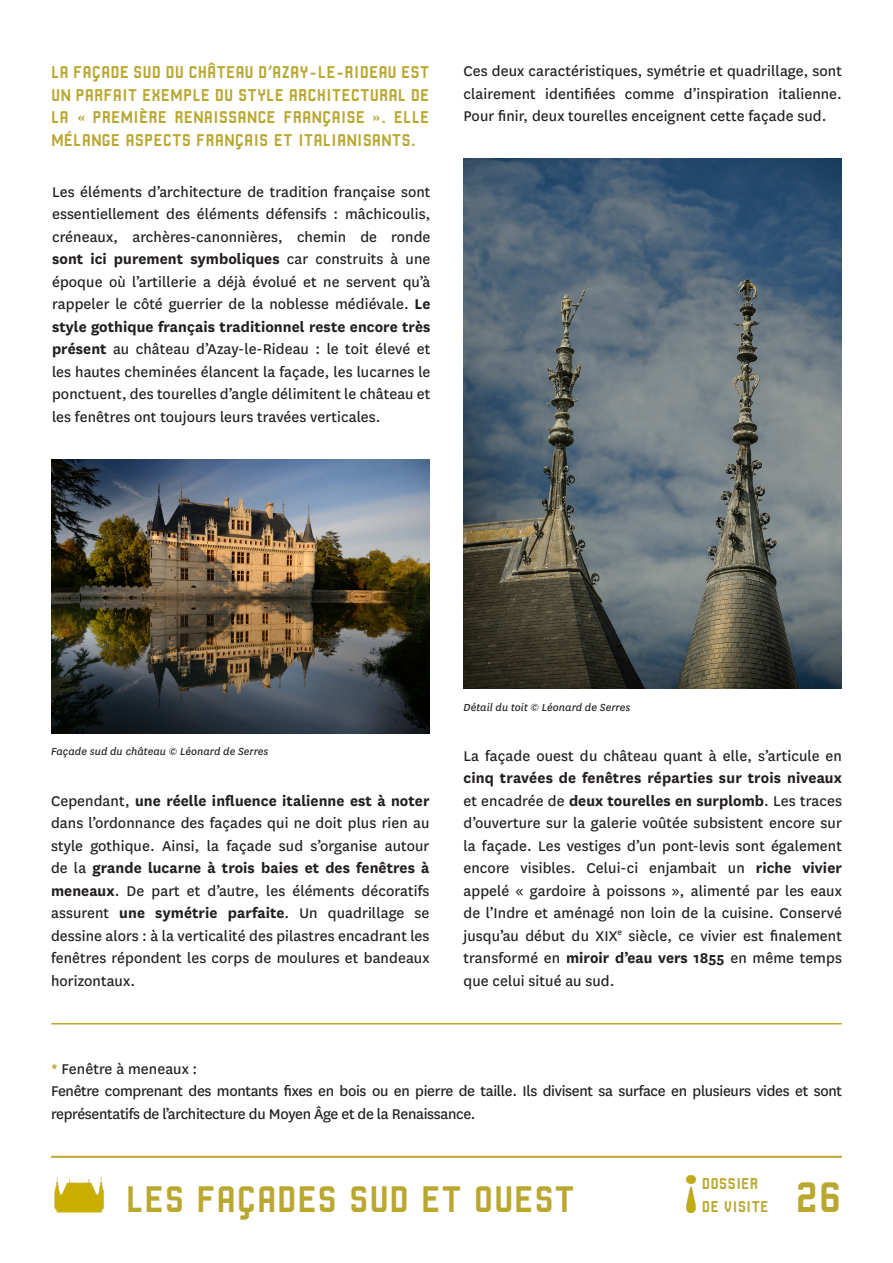
<style>
.page{position:relative;width:893px;height:1263px;background:#fff}
.page>*{position:absolute;margin:0;border:0;box-sizing:border-box;transform-origin:0 0}
.t1{font:45px "Robust CMN";color:#b9a730}
.TITRE_PARTIE{font:39px "Robust CMN";color:#b9a730}
.Mise_en_relief{font:18px/22.5px "Robust CMN";color:#b9a730;text-align:justify}
.t2{font:16.5px/22.5px "National";color:#231f20;text-align:justify}
.t3{font:16.5px/22.5px "National";letter-spacing:-.02em;color:#231f20}
.Mise_en_relief-2{font:16.5px "Robust CMN";color:#b9a730}
.Légende{font:italic 12px "National";letter-spacing:.005em;color:#231f20}
.s1{font-weight:700}
.s2{font-weight:700;color:#b9a730}
</style>
<div class="page">
<img style="left:54px;top:1177px;width:50px;height:36px">
<img style="left:687px;top:1176px;width:8px;height:37px">
<hr style="left:51px;top:1156px;width:791px;height:1px;background:#b9a730">
<img style="left:463px;top:159px;width:379px;height:530px">
<hr style="left:51px;top:1023px;width:791px;height:1px;background:#b9a730">
<img style="left:51px;top:460px;width:378px;height:273px">
<p class="Mise_en_relief" style="left:51px;top:61px;width:380px">LA FAÇADE SUD DU CHÂTEAU D’AZAY-LE-RIDEAU EST UN PARFAIT EXEMPLE DU STYLE ARCHITECTURAL DE LA « PREMIÈRE RENAISSANCE FRANÇAISE ». ELLE MÉLANGE ASPECTS FRANÇAIS ET ITALIANISANTS.</p>
<p class="t2" style="left:52px;top:179px;width:380px">Les éléments d’architecture de tradition française sont essentiellement des éléments défensifs : mâchicoulis, créneaux, archères-canonnières, chemin de ronde <span class="s1">sont ici purement symboliques</span> car construits à une époque où l’artillerie a déjà évolué et ne servent qu’à rappeler le côté guerrier de la noblesse médiévale. <span class="s1">Le style gothique français traditionnel reste encore très présent</span> au château d’Azay-le-Rideau : le toit élevé et les hautes cheminées élancent la façade, les lucarnes le ponctuent, des tourelles d’angle délimitent le château et les fenêtres ont toujours leurs travées verticales.</p>
<p class="t2" style="left:463px;top:59px;width:380px">Ces deux caractéristiques, symétrie et quadrillage, sont clairement identifiées comme d’inspiration italienne.<br>Pour finir, deux tourelles enceignent cette façade sud.</p>
<p class="Légende" style="left:463px;top:699px;width:168px">Détail du toit © Léonard de Serres</p>
<p class="Légende" style="left:51px;top:744px;width:219px">Façade sud du château © Léonard de Serres</p>
<p class="t2" style="left:463px;top:744px;width:380px">La façade ouest du château quant à elle, s’articule en <span class="s1">cinq travées de fenêtres réparties sur trois niveaux </span>et encadrée de <span class="s1">deux tourelles en surplomb</span>. Les traces d’ouverture sur la galerie voûtée subsistent encore sur la façade. Les vestiges d’un pont-levis sont également encore visibles. Celui-ci enjambait un <span class="s1">riche vivier </span>appelé « gardoire à poissons », alimenté par les eaux de l’Indre et aménagé non loin de la cuisine. Conservé jusqu’au début du XIX<sup>e</sup> siècle, ce vivier est finalement transformé en <span class="s1">miroir d’eau vers 1855</span> en même temps que celui situé au sud.</p>
<p class="t2" style="left:51px;top:789px;width:380px">Cependant, <span class="s1">une réelle influence italienne est à noter </span>dans l’ordonnance des façades qui ne doit plus rien au style gothique. Ainsi, la façade sud s’organise autour de la <span class="s1">grande lucarne à trois baies et des fenêtres à meneaux</span>. De part et d’autre, les éléments décoratifs assurent <span class="s1">une symétrie parfaite</span>. Un quadrillage se dessine alors : à la verticalité des pilastres encadrant les fenêtres répondent les corps de moulures et bandeaux horizontaux.</p>
<p class="t2" style="left:51px;top:1057px;width:148px"><span class="s2">*</span> Fenêtre à meneaux :</p>
<p class="t3" style="left:51px;top:1079px;width:792px">Fenêtre comprenant des montants fixes en bois ou en pierre de taille. Ils divisent sa surface en plusieurs vides et sont représentatifs de l’architecture du Moyen Âge et de la Renaissance.</p>
<p class="TITRE_PARTIE" style="left:126px;top:1178px;width:451px">LES FAÇADES SUD ET OUEST</p>
<p class="Mise_en_relief-2" style="left:702px;top:1175px;width:58px">DOSSIER</p>
<p class="Mise_en_relief-2" style="left:702px;top:1197px;width:69px">DE VISITE</p>
<p class="t1" style="left:795px;top:1172px;width:48px">26</p>
</div>
